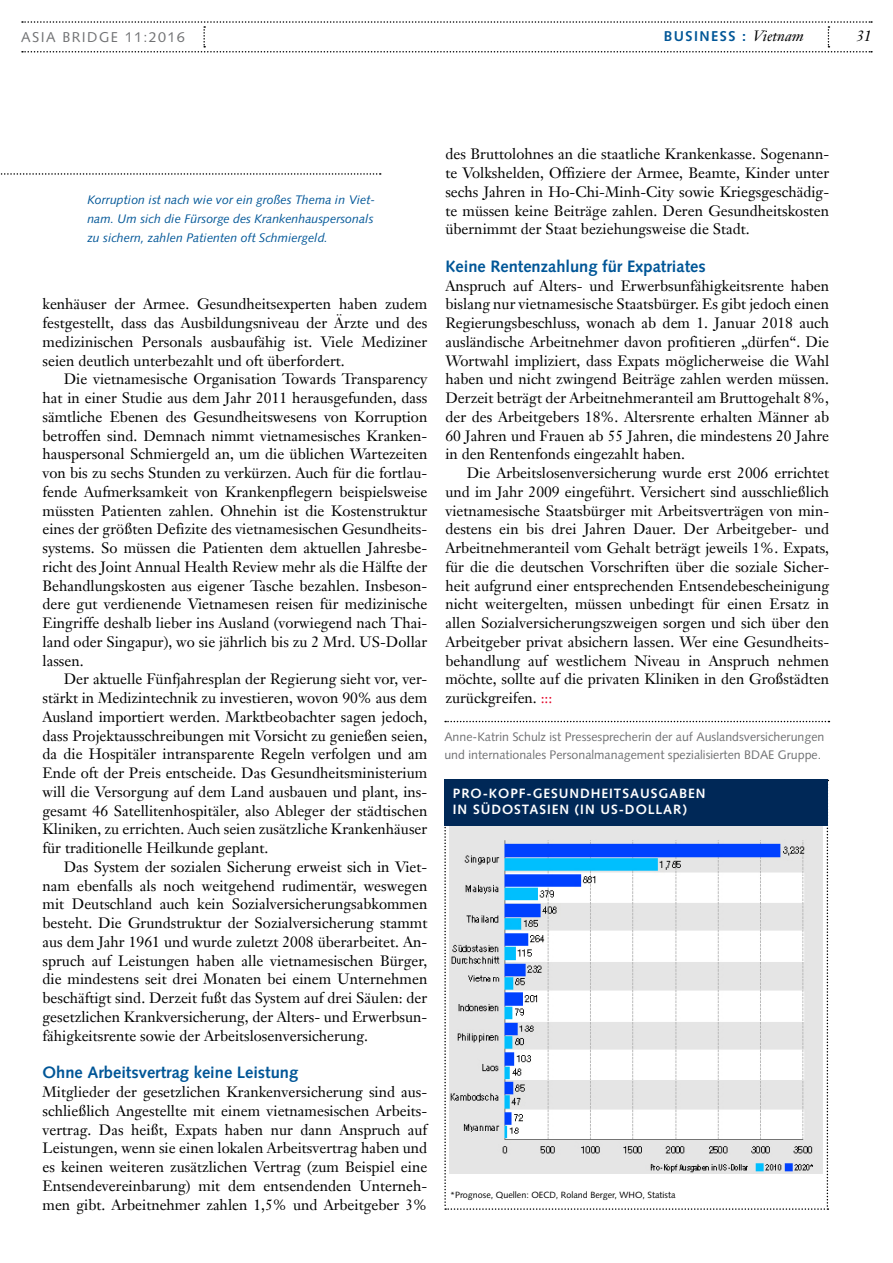
<style>
.page{position:relative;width:893px;height:1263px;background:#fff}
.page>*{position:absolute;margin:0;border:0;box-sizing:border-box;transform-origin:0 0}
.t1{font:700 16.5px "Syntax";color:#005697}
.t2{font:15px/18.8px "Janson Text";color:#000;text-align:justify}
.t3{font:italic 15px "Janson Text";color:#000}
.t4{font:14.25px "Syntax";letter-spacing:.1em;color:#707173}
.t5{font:700 14.25px "Syntax";letter-spacing:.1em;color:#005697}
.t6{font:700 13.5px "Syntax";letter-spacing:.07em;color:#fff}
.t7{font:italic 12.3px/18.8px "Syntax";color:#005697}
.t8{font:12.3px/18.8px "Syntax";color:#707173}
.t9{font:9px "Syntax";color:#000}
.s1{font-family:"Janson Text";font-weight:400;font-style:italic;font-size:15px;color:#000}
.s2{color:#e20026}
</style>
<div class="page">
<svg style="left:22px;top:21px;width:850px;height:32px"></svg>
<svg style="left:0;top:173px;width:381px;height:2px"></svg>
<svg style="left:445px;top:721px;width:384px;height:1px"></svg>
<svg style="left:444px;top:826px;width:384px;height:384px"></svg>
<div style="left:444px;top:779px;width:384px;height:47px;background:#002857"></div>
<img style="left:450px;top:826px;width:373px;height:347px">
<p class="t4" style="left:21px;top:29px;width:165px">ASIA BRIDGE 11:2016</p>
<p class="t5" style="left:664px;top:28px;width:141px">Business : <span class="s1">Vietnam</span></p>
<p class="t3" style="left:856px;top:27px;width:17px">31</p>
<p class="t7" style="left:87px;top:190px;width:289px">Korruption ist nach wie vor ein großes Thema in Viet&shy;nam. Um sich die Fürsorge des Krankenhauspersonals zu sichern, zahlen Patienten oft Schmiergeld.</p>
<p class="t2" style="left:43px;top:295px;width:386px">kenhäuser der Armee. Gesundheitsexperten haben zudem festgestellt, dass das Ausbildungsniveau der Ärzte und des medizinischen Personals ausbaufähig ist. Viele Mediziner seien deutlich unterbezahlt und oft überfordert.</p>
<p class="t2" style="left:43px;top:370px;width:386px;text-indent:21px">Die vietnamesische Organisation Towards Transparency hat in einer Studie aus dem Jahr 2011 herausgefunden, dass sämtliche Ebenen des Gesundheitswesens von Korruption betroffen sind. Demnach nimmt vietnamesisches Kranken&shy;hauspersonal Schmiergeld an, um die üblichen Wartezeiten von bis zu sechs Stunden zu verkürzen. Auch für die fortlau&shy;fende Aufmerksamkeit von Krankenpflegern beispielsweise müssten Patienten zahlen. Ohnehin ist die Kostenstruktur eines der größten Defizite des vietnamesischen Gesundheits&shy;systems. So müssen die Patienten dem aktuellen Jahresbe&shy;richt des Joint Annual Health Review mehr als die Hälfte der Behandlungskosten aus eigener Tasche bezahlen. Insbeson&shy;dere gut verdienende Vietnamesen reisen für medizinische Eingriffe deshalb lieber ins Ausland (vorwiegend nach Thai&shy;land oder Singapur), wo sie jährlich bis zu 2 Mrd. US-Dollar lassen.</p>
<p class="t2" style="left:43px;top:670px;width:386px;text-indent:21px">Der aktuelle Fünfjahresplan der Regierung sieht vor, ver&shy;stärkt in Medizintechnik zu investieren, wovon 90% aus dem Ausland importiert werden. Marktbeobachter sagen jedoch, dass Projektausschreibungen mit Vorsicht zu genießen seien, da die Hospitäler intransparente Regeln verfolgen und am Ende oft der Preis entscheide. Das Gesundheitsministerium will die Versorgung auf dem Land ausbauen und plant, ins&shy;gesamt 46 Satellitenhospitäler, also Ableger der städtischen Kliniken, zu errichten. Auch seien zusätzliche Krankenhäuser für traditionelle Heilkunde geplant.</p>
<p class="t2" style="left:43px;top:857px;width:386px;text-indent:21px">Das System der sozialen Sicherung erweist sich in Viet&shy;nam ebenfalls als noch weitgehend rudimentär, weswegen mit Deutschland auch kein Sozialversicherungsabkommen besteht. Die Grundstruktur der Sozialversicherung stammt aus dem Jahr 1961 und wurde zuletzt 2008 überarbeitet. An&shy;spruch auf Leistungen haben alle vietnamesischen Bürger, die mindestens seit drei Monaten bei einem Unternehmen beschäftigt sind. Derzeit fußt das System auf drei Säulen: der gesetzlichen Krankversicherung, der Alters- und Erwerbsun&shy;fähigkeitsrente sowie der Arbeitslosenversicherung.</p>
<p class="t1" style="left:43px;top:1063px;width:257px">Ohne Arbeitsvertrag keine Leistung</p>
<p class="t2" style="left:43px;top:1082px;width:386px">Mitglieder der gesetzlichen Krankenversicherung sind aus&shy;schließlich Angestellte mit einem vietnamesischen Arbeits&shy;vertrag. Das heißt, Expats haben nur dann Anspruch auf Leistungen, wenn sie einen lokalen Arbeitsvertrag haben und es keinen weiteren zusätzlichen Vertrag (zum Beispiel eine Entsendevereinbarung) mit dem entsendenden Unterneh&shy;men gibt. Arbeitnehmer zahlen 1,5% und Arbeitgeber 3%</p>
<p class="t2" style="left:445px;top:145px;width:385px">des Bruttolohnes an die staatliche Krankenkasse. Sogenann&shy;te Volkshelden, Offiziere der Armee, Beamte, Kinder unter sechs Jahren in Ho-Chi-Minh-City sowie Kriegsgeschädig&shy;te müssen keine Beiträge zahlen. Deren Gesundheitskosten übernimmt der Staat beziehungsweise die Stadt.</p>
<p class="t1" style="left:445px;top:257px;width:262px">Keine Rentenzahlung für Expatriates</p>
<p class="t2" style="left:445px;top:276px;width:385px">Anspruch auf Alters- und Erwerbsunfähigkeitsrente haben bislang nur vietnamesische Staatsbürger. Es gibt jedoch einen Regierungsbeschluss, wonach ab dem 1. Januar 2018 auch ausländische Arbeitnehmer davon profitieren „dürfen“. Die Wortwahl impliziert, dass Expats möglicherweise die Wahl haben und nicht zwingend Beiträge zahlen werden müssen.<br>Derzeit beträgt der Arbeitnehmeranteil am Bruttogehalt 8%, der des Arbeitgebers 18%. Altersrente erhalten Männer ab 60 Jahren und Frauen ab 55 Jahren, die mindestens 20 Jahre in den Rentenfonds eingezahlt haben.</p>
<p class="t2" style="left:445px;top:463px;width:385px;text-indent:21px">Die Arbeitslosenversicherung wurde erst 2006 errichtet und im Jahr 2009 eingeführt. Versichert sind ausschließlich vietnamesische Staatsbürger mit Arbeitsverträgen von min&shy;destens ein bis drei Jahren Dauer. Der Arbeitgeber- und Arbeitnehmeranteil vom Gehalt beträgt jeweils 1%. Expats, für die die deutschen Vorschriften über die soziale Sicher&shy;heit aufgrund einer entsprechenden Entsendebescheinigung nicht weitergelten, müssen unbedingt für einen Ersatz in allen Sozialversicherungszweigen sorgen und sich über den Arbeitgeber privat absichern lassen. Wer eine Gesundheits&shy;behandlung auf westlichem Niveau in Anspruch nehmen möchte, sollte auf die privaten Kliniken in den Großstädten zurückgreifen. <span class="s2">:::</span></p>
<p class="t8" style="left:444px;top:727px;width:381px">Anne-Katrin Schulz ist Pressesprecherin der auf Auslandsversicherungen und internationales Personalmanagement spezialisierten BDAE Gruppe.</p>
<p class="t6" style="left:453px;top:786px;width:216px">Pro-Kopf-Gesundheitsausgab</p>
<p class="t6" style="left:688px;top:786px;width:19px">en</p>
<p class="t6" style="left:453px;top:802px;width:193px">in Südostasien (in US-Dollar</p>
<p class="t6" style="left:682px;top:802px;width:6px">)</p>
<p class="t9" style="left:450px;top:1189px;width:227px">*Prognose, Quellen: OECD, Roland Berger, WHO, Statista</p>
</div>
